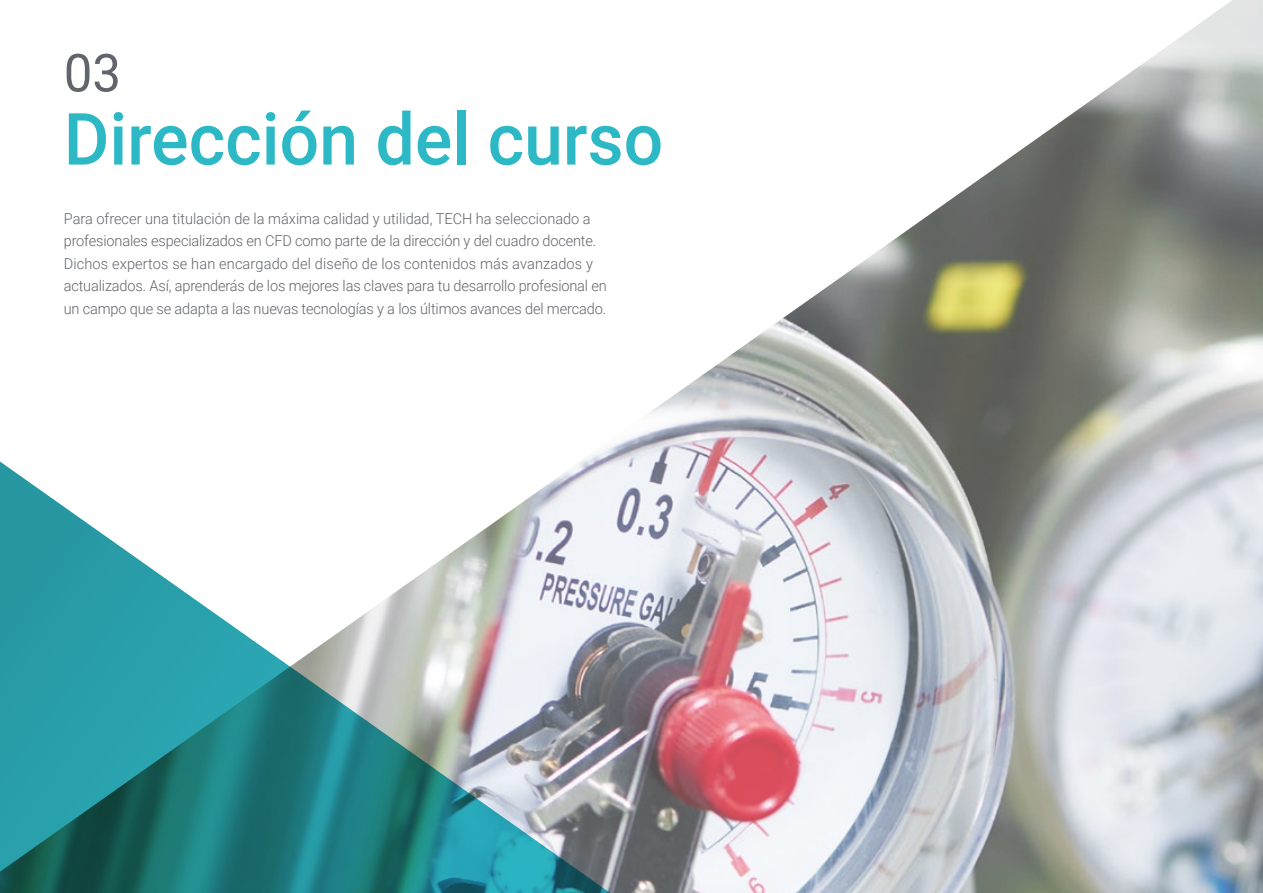
<style>
.page{position:relative;width:1263px;height:893px;background:#fff}
.page>*{position:absolute;margin:0;border:0;box-sizing:border-box;transform-origin:0 0}
.t1{font:500 72px "Roboto";color:#2db8c5}
.t2{font:52.5px "Roboto";color:#61646a}
.t3{font:300 15px/22.5px "Roboto";letter-spacing:-.01em;color:#61646a}
</style>
<div class="page">
<img style="left:614px;top:0;width:649px;height:893px">
<svg style="left:0;top:446px;width:640px;height:447px"></svg>
<h2 class="t2" style="left:64px;top:36px;width:59px">03</h2>
<h1 class="t1" style="left:64px;top:89px;width:601px">Dirección del curso</h1>
<p class="t3" style="left:64px;top:207px;width:544px">Para ofrecer una titulación de la máxima calidad y utilidad, TECH ha seleccionado a profesionales especializados en CFD como parte de la dirección y del cuadro docente.<br>Dichos expertos se han encargado del diseño de los contenidos más avanzados y actualizados. Así, aprenderás de los mejores las claves para tu desarrollo profesional en un campo que se adapta a las nuevas tecnologías y a los últimos avances del mercado.</p>
</div>
